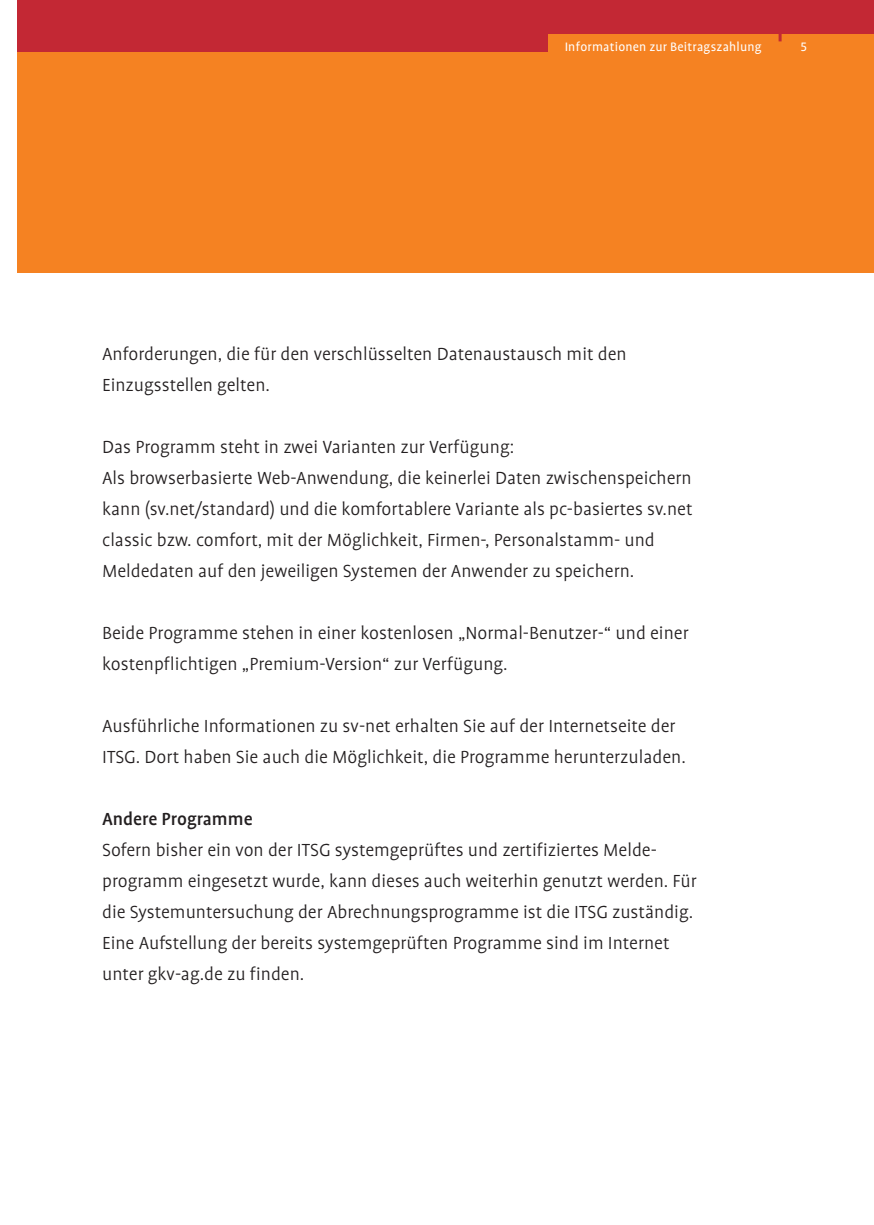
<style>
.page{position:relative;width:874px;height:1225px;background:#fff}
.page>*{position:absolute;margin:0;border:0;box-sizing:border-box;transform-origin:0 0}
.t1{font:300 20px/31px "Profile";color:#231f20}
.t2{font:500 20px "Profile";color:#231f20}
.t3{font:14px "Profile";letter-spacing:.015em;color:#fff}
.t4{font:14px "Profile NO";color:#fff}
</style>
<div class="page">
<div style="left:17px;top:17px;width:856px;height:255px;background:#f58222"></div>
<div style="left:17px;top:0;width:856px;height:51px;background:#c32834"></div>
<div style="left:548px;top:34px;width:325px;height:20px;background:#f58222"></div>
<svg style="left:778px;top:34px;width:3px;height:7px"></svg>
<p class="t3" style="left:564px;top:39px;width:198px">Informationen zur Beitragszahlung</p>
<p class="t4" style="left:800px;top:40px;width:8px">5</p>
<p class="t1" style="left:102px;top:338px;width:526px">Anforderungen, die für den verschlüsselten Datenaustausch mit den<br>Einzugsstellen gelten.</p>
<p class="t1" style="left:102px;top:431px;width:591px">Das Programm steht in zwei Varianten zur Verfügung:<br>Als browserbasierte Web-Anwendung, die keinerlei Daten zwischenspeichern kann (sv.net/standard) und die komfortablere Variante als pc-basiertes sv.net classic bzw. comfort, mit der Möglichkeit, Firmen-, Personalstamm- und Meldedaten auf den jeweiligen Systemen der Anwender zu speichern.</p>
<p class="t1" style="left:102px;top:617px;width:587px">Beide Programme stehen in einer kostenlosen „Normal-Benutzer-“ und einer kostenpflichtigen „Premium-Version“ zur Verfügung.</p>
<p class="t1" style="left:102px;top:710px;width:585px">Ausführliche Informationen zu sv-net erhalten Sie auf der Internetseite der<br>ITSG. Dort haben Sie auch die Möglichkeit, die Programme herunterzuladen.</p>
<p class="t2" style="left:102px;top:808px;width:152px">Andere Programme</p>
<p class="t1" style="left:102px;top:834px;width:596px">Sofern bisher ein von der ITSG systemgeprüftes und zertifiziertes Melde&shy;programm eingesetzt wurde, kann dieses auch weiterhin genutzt werden. Für die Systemuntersuchung der Abrechnungsprogramme ist die ITSG zuständig.<br>Eine Aufstellung der bereits systemgeprüften Programme sind im Internet unter gkv-ag.de zu finden.</p>
</div>
